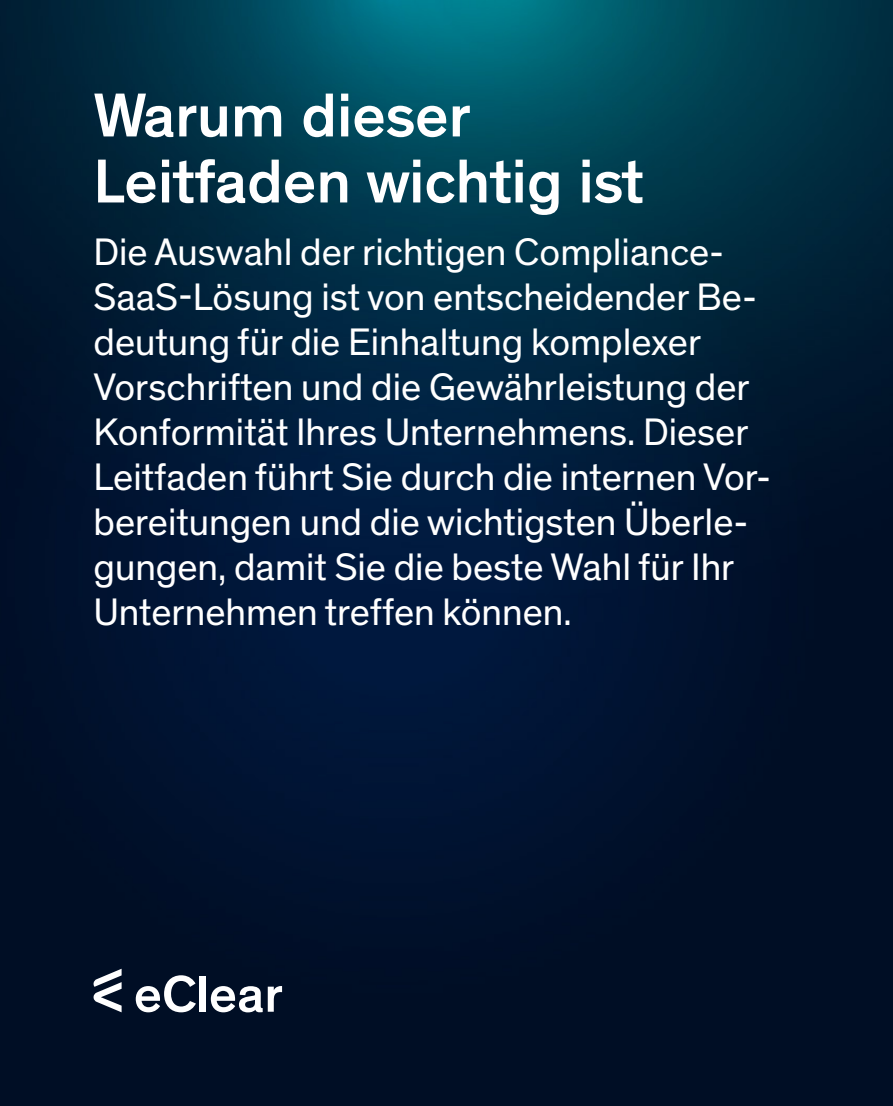
<style>
.page{position:relative;width:893px;height:1106px;background:#fff}
.page>*{position:absolute;margin:0;border:0;box-sizing:border-box;transform-origin:0 0}
._2_Head_42_42{font:500 63px/66px "Theinhardt";color:#fff}
.t1{font:500 52.65px "Theinhardt";color:#fff}
._3_Intro_26_30{font:39px/45px "Theinhardt";color:#fff}
</style>
<div class="page">
<img style="left:0;top:0;width:893px;height:1106px">
<svg style="left:94px;top:968px;width:28px;height:44px"></svg>
<p class="_2_Head_42_42" style="left:94px;top:83px;width:551px">Warum dieser<br>Leitfaden wichtig ist</p>
<p class="_3_Intro_26_30" style="left:94px;top:230px;width:679px">Die Auswahl der richtigen Compliance-SaaS-Lösung ist von entscheidender Be&shy;deutung für die Einhaltung komplexer Vorschriften und die Gewährleistung der Konformität Ihres Unternehmens. Dieser Leitfaden führt Sie durch die internen Vor&shy;bereitungen und die wichtigsten Überle&shy;gungen, damit Sie die beste Wahl für Ihr Unternehmen treffen können.</p>
<h2 class="t1" style="left:134px;top:962px;width:151px">eClear</h2>
</div>
